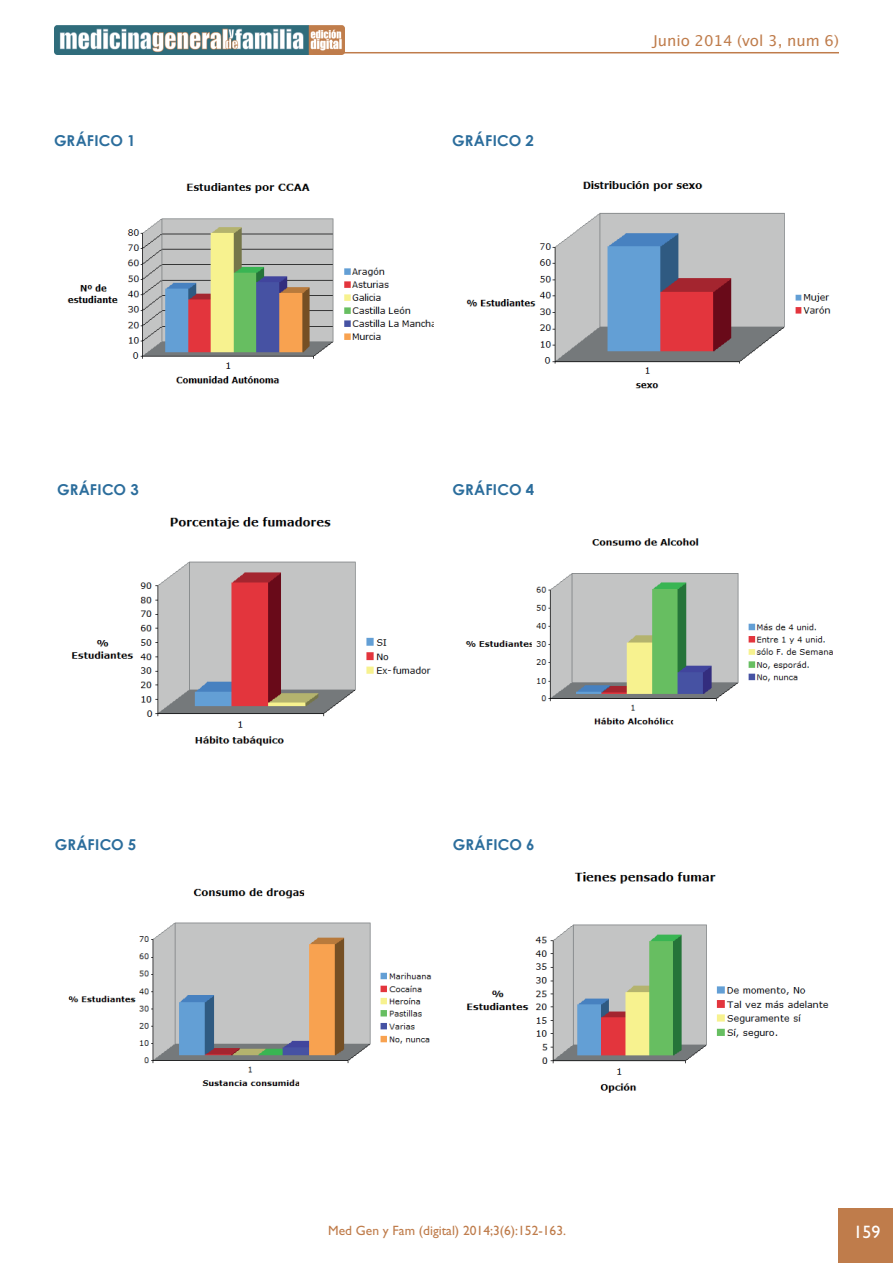
<style>
.page{position:relative;width:893px;height:1263px;background:#fff}
.page>*{position:absolute;margin:0;border:0;box-sizing:border-box;transform-origin:0 0}
.t1{font:18px "Gill Sans";color:#fff}
.t2{font:700 15px "Century Gothic";letter-spacing:.01em;color:#2b6d9c}
.t3{font:15px "Lucida Grande";color:#bf7c4b}
.t4{font:13.5px "Gill Sans";color:#bf7c4b}
</style>
<div class="page">
<img style="left:54px;top:26px;width:291px;height:28px">
<hr style="left:313px;top:52px;width:526px;height:1px;background:#bf7c4b">
<div style="left:839px;top:1209px;width:54px;height:54px;background:#bf7c4b"></div>
<img style="left:67px;top:183px;width:367px;height:201px">
<img style="left:466px;top:181px;width:365px;height:208px">
<img style="left:68px;top:888px;width:364px;height:199px">
<img style="left:466px;top:872px;width:363px;height:221px">
<img style="left:71px;top:517px;width:360px;height:229px">
<img style="left:465px;top:538px;width:368px;height:187px">
<p class="t2" style="left:54px;top:129px;width:83px">GRÁFICO 1</p>
<p class="t2" style="left:57px;top:478px;width:83px">GRÁFICO 3</p>
<p class="t2" style="left:452px;top:129px;width:83px">GRÁFICO 2</p>
<p class="t3" style="left:653px;top:32px;width:187px">Junio 2014 (vol 3, num 6)</p>
<p class="t2" style="left:452px;top:478px;width:83px">GRÁFICO 4</p>
<p class="t2" style="left:55px;top:833px;width:83px">GRÁFICO 5</p>
<p class="t2" style="left:453px;top:833px;width:83px">GRÁFICO 6</p>
<p class="t4" style="left:328px;top:1222px;width:239px">Med Gen y Fam (digital) 2014;3(6):152-163.</p>
<p class="t1" style="left:854px;top:1221px;width:28px">159</p>
</div>
